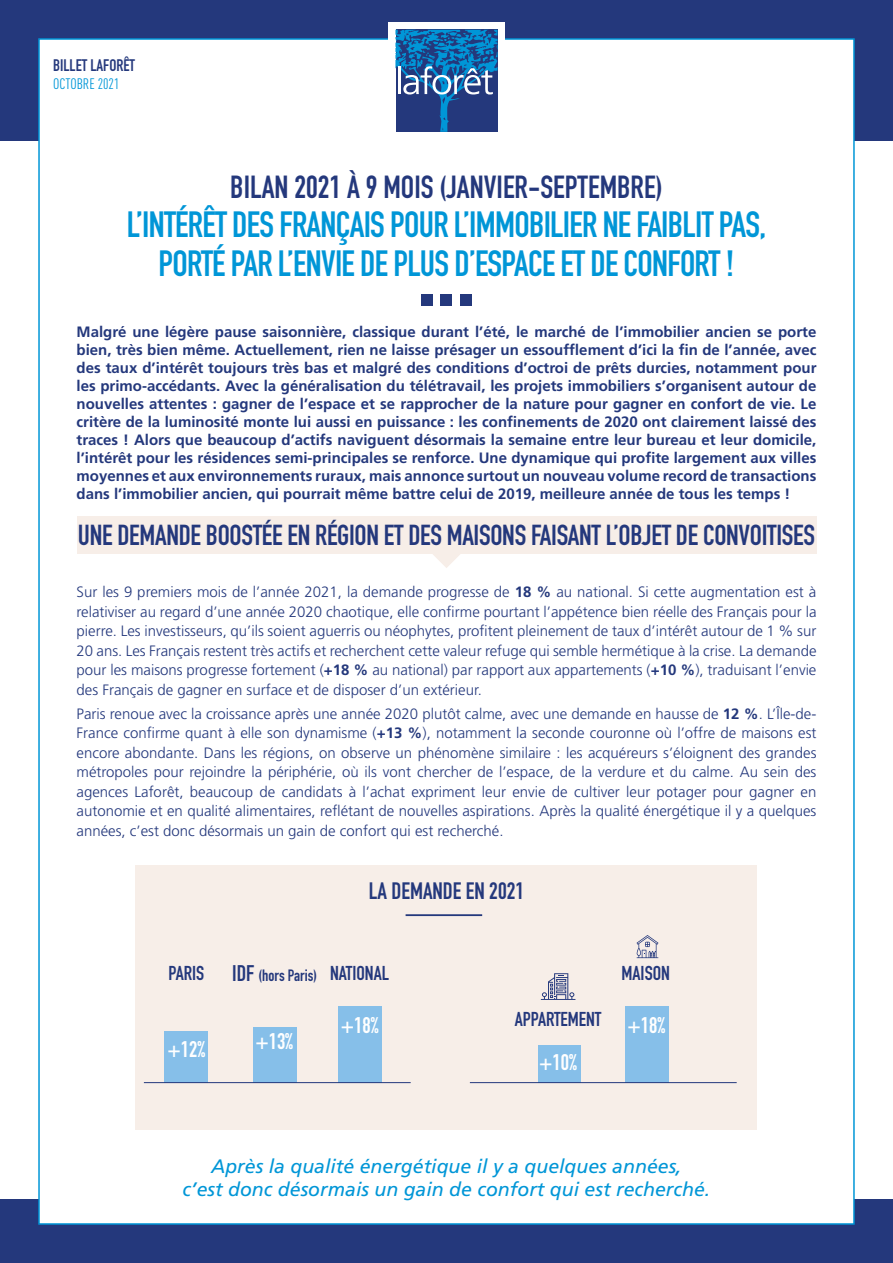
<style>
.page{position:relative;width:893px;height:1263px;background:#fff}
.page>*{position:absolute;margin:0;border:0;box-sizing:border-box;transform-origin:0 0}
.t1{font:700 36px/39px "DIN Condensed";letter-spacing:-.02em;color:#0096d7;text-align:center}
.t2{font:700 31.5px "DIN Condensed";color:#24387c}
.t3{font:700 28.5px "DIN Condensed";letter-spacing:-.01em;color:#24387c}
.t4{font:700 23.4px "DIN Condensed";color:#24387c}
.t5{font:700 22.35px "DIN Condensed";color:#fff}
.t6{font:700 19.8px "DIN Condensed";color:#24387c}
.t7{font:italic 19.5px/23.4px "Frutiger";color:#0096d7;text-align:center}
.t8{font:700 16.5px "DIN Condensed";color:#24387c}
.t9{font:700 16.2px "DIN Condensed";color:#24387c}
.t10{font:300 15px/19.5px "Frutiger";color:#24387c;text-align:justify}
.t11{font:700 15px/18px "Frutiger";color:#24387c;text-align:justify}
.t12{font:15px "DIN Cond";color:#0096d7}
.s1{font-weight:700}
.s2{font-size:22.35px}
.s3{font-size:19.8px}
</style>
<div class="page">
<div style="left:0;top:0;width:893px;height:140px;background:#24387c"></div>
<div style="left:0;top:1200px;width:893px;height:63px;background:#24387c"></div>
<div style="left:38px;top:38px;width:817px;height:1187px;background:#fff;border:2px solid #0096d7"></div>
<div style="left:388px;top:22px;width:117px;height:117px;background:#fff"></div>
<div style="left:422px;top:294px;width:11px;height:12px;background:#24387c"></div>
<div style="left:441px;top:294px;width:11px;height:12px;background:#24387c"></div>
<div style="left:460px;top:294px;width:11px;height:12px;background:#24387c"></div>
<div style="left:77px;top:517px;width:739px;height:37px;background:#f7eee8"></div>
<svg style="left:433px;top:554px;width:27px;height:14px"></svg>
<svg style="left:395px;top:29px;width:102px;height:103px;background:#2c62a0"></svg>
<div style="left:136px;top:865px;width:621px;height:265px;background:#f7eee8"></div>
<div style="left:165px;top:1031px;width:43px;height:51px;background:#86bfe9"></div>
<div style="left:538px;top:1045px;width:42px;height:37px;background:#86bfe9"></div>
<div style="left:253px;top:1027px;width:43px;height:55px;background:#86bfe9"></div>
<div style="left:626px;top:1006px;width:43px;height:76px;background:#86bfe9"></div>
<div style="left:338px;top:1006px;width:43px;height:76px;background:#86bfe9"></div>
<hr style="left:144px;top:1082px;width:267px;height:1px;background:#24387c">
<hr style="left:470px;top:1082px;width:267px;height:1px;background:#24387c">
<hr style="left:406px;top:914px;width:76px;height:2px;background:#24387c">
<svg style="left:637px;top:935px;width:21px;height:23px"></svg>
<svg style="left:541px;top:973px;width:34px;height:27px"></svg>
<p class="t8" style="left:53px;top:54px;width:83px">BILLET LAFORÊT</p>
<p class="t12" style="left:53px;top:75px;width:68px">OCTOBRE 2021</p>
<h2 class="t2" style="left:230px;top:166px;width:434px">BILAN 2021 À 9 MOIS (JANVIER-SEPTEMBRE)</h2>
<h1 class="t1" style="left:127px;top:205px;width:641px">L’INTÉRÊT DES FRANÇAIS POUR L’IMMOBILIER NE FAIBLIT PAS,<br>PORTÉ PAR L’ENVIE DE PLUS D’ESPACE ET DE CONFORT !</h1>
<p class="t11" style="left:77px;top:322px;width:741px">Malgré une légère pause saisonnière, classique durant l’été, le marché de l’immobilier ancien se porte bien, très bien même. Actuellement, rien ne laisse présager un essoufflement d’ici la fin de l’année, avec des taux d’intérêt toujours très bas et malgré des conditions d’octroi de prêts durcies, notamment pour les primo-accédants. Avec la généralisation du télétravail, les projets immobiliers s’organisent autour de nouvelles attentes : gagner de l’espace et se rapprocher de la nature pour gagner en confort de vie. Le critère de la luminosité monte lui aussi en puissance : les confinements de 2020 ont clairement laissé des traces ! Alors que beaucoup d’actifs naviguent désormais la semaine entre leur bureau et leur domicile, l’intérêt pour les résidences semi-principales se renforce. Une dynamique qui profite largement aux villes moyennes et aux environnements ruraux, mais annonce surtout un nouveau volume record de transactions dans l’immobilier ancien, qui pourrait même battre celui de 2019, meilleure année de tous les temps !</p>
<h3 class="t3" style="left:78px;top:516px;width:739px">UNE DEMANDE BOOSTÉE EN RÉGION ET DES MAISONS FAISANT L’OBJET DE CONVOITISES</h3>
<p class="t10" style="left:77px;top:582px;width:741px">Sur les 9 premiers mois de l’année 2021, la demande progresse de <span class="s1">18 %</span> au national. Si cette augmentation est à relativiser au regard d’une année 2020 chaotique, elle confirme pourtant l’appétence bien réelle des Français pour la pierre. Les investisseurs, qu’ils soient aguerris ou néophytes, profitent pleinement de taux d’intérêt autour de 1 % sur 20 ans. Les Français restent très actifs et recherchent cette valeur refuge qui semble hermétique à la crise. La demande pour les maisons progresse fortement (<span class="s1">+18 %</span> au national) par rapport aux appartements (<span class="s1">+10 %</span>), traduisant l’envie des Français de gagner en surface et de disposer d’un extérieur.</p>
<p class="t10" style="left:77px;top:704px;width:741px">Paris renoue avec la croissance après une année 2020 plutôt calme, avec une demande en hausse de <span class="s1">12 %</span>. L’Île-de-France confirme quant à elle son dynamisme (<span class="s1">+13 %</span>), notamment la seconde couronne où l’offre de maisons est encore abondante. Dans les régions, on observe un phénomène similaire : les acquéreurs s’éloignent des grandes métropoles pour rejoindre la périphérie, où ils vont chercher de l’espace, de la verdure et du calme. Au sein des agences Laforêt, beaucoup de candidats à l’achat expriment leur envie de cultiver leur potager pour gagner en autonomie et en qualité alimentaires, reflétant de nouvelles aspirations. Après la qualité énergétique il y a quelques années, c’est donc désormais un gain de confort qui est recherché.</p>
<h3 class="t4" style="left:369px;top:875px;width:157px">LA DEMANDE EN 2021</h3>
<h3 class="t6" style="left:168px;top:959px;width:37px">PARIS</h3>
<p class="t9" style="left:232px;top:965px;width:158px"><span class="s2">IDF</span> (hors Paris) <span class="s3">NATIONAL</span></p>
<h3 class="t6" style="left:622px;top:959px;width:50px">MAISON</h3>
<h3 class="t6" style="left:515px;top:1006px;width:88px">APPARTEMENT</h3>
<h3 class="t5" style="left:167px;top:1034px;width:39px">+12%</h3>
<h3 class="t5" style="left:255px;top:1026px;width:39px">+13%</h3>
<h3 class="t5" style="left:341px;top:1010px;width:39px">+18%</h3>
<h3 class="t5" style="left:627px;top:1010px;width:39px">+18%</h3>
<h3 class="t5" style="left:539px;top:1047px;width:39px">+10%</h3>
<h3 class="t7" style="left:183px;top:1154px;width:529px">Après la qualité énergétique il y a quelques années,<br>c’est donc désormais un gain de confort qui est recherché.</h3>
</div>
